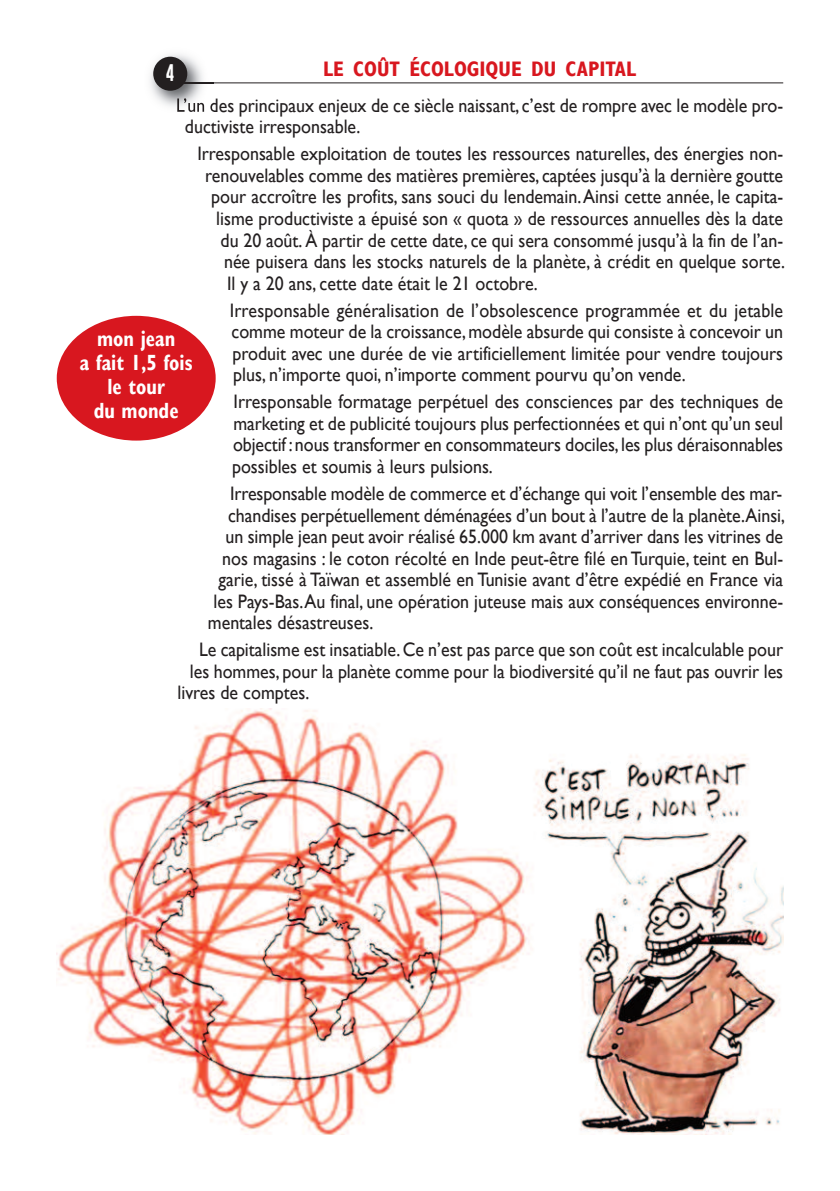
<style>
.page{position:relative;width:840px;height:1191px;background:#fff}
.page>*{position:absolute;margin:0;border:0;box-sizing:border-box;transform-origin:0 0}
.t1{font:700 24px "Garage Gothic";color:#fff}
.t2{font:700 condensed 22px/24px "Gill Sans";color:#fff;text-align:center;scale:.9 1}
.t3{font:700 condensed 21px "Gill Sans";color:#d8171f}
.t4{font:19.6px/21.4px "Gill Sans";color:#231f20;text-align:justify;scale:.92 1}
</style>
<div class="page">
<img style="left:57px;top:709px;width:725px;height:425px">
<hr style="left:176px;top:83px;width:606px;height:1px;background:#231f20">
<div style="left:57px;top:316px;width:158px;height:124px;background:#d8171f;border-radius:50%"></div>
<img style="left:150px;top:54px;width:64px;height:53px">
<img style="left:184px;top:83px;width:30px;height:1px">
<img style="left:177px;top:98px;width:37px;height:14px">
<div style="left:153px;top:57px;width:34px;height:34px;background:#231f20;border-radius:50%"></div>
<p class="t3" style="left:323px;top:56px;width:314px">le Coût éCologique du Capital</p>
<p class="t4" style="left:185px;top:94px;width:651px;text-indent:-9px">L’un des principaux enjeux de ce siècle naissant, c’est de rompre avec le modèle pro&shy;ductiviste irresponsable.</p>
<p class="t4" style="left:197px;top:143px;width:638px">Irresponsable exploitation de toutes les ressources naturelles, des énergies non-</p>
<p class="t4" style="left:205px;top:164px;width:629px">renouvelables comme des matières premières, captées jusqu’à la dernière goutte</p>
<p class="t4" style="left:211px;top:186px;width:623px">pour accroître les profits, sans souci du lendemain.Ainsi cette année, le capita-</p>
<p class="t4" style="left:216px;top:207px;width:617px">lisme productiviste a épuisé son « quota » de ressources annuelles dès la date</p>
<p class="t4" style="left:220px;top:229px;width:612px">du 20 août. à partir de cette date, ce qui sera consommé jusqu’à la fin de l’an-</p>
<p class="t4" style="left:224px;top:250px;width:611px">née puisera dans les stocks naturels de la planète, à crédit en quelque sorte.</p>
<p class="t4" style="left:227px;top:272px;width:339px">Il y a 20 ans, cette date était le 21 octobre.</p>
<p class="t4" style="left:230px;top:299px;width:602px">Irresponsable généralisation de l’obsolescence programmée et du jetable comme moteur de la croissance,modèle absurde qui consiste à concevoir un produit avec une durée de vie artificiellement limitée pour vendre toujours plus, n’importe quoi, n’importe comment pourvu qu’on vende.</p>
<p class="t4" style="left:232px;top:391px;width:600px">Irresponsable formatage perpétuel des consciences par des techniques de marketing et de publicité toujours plus perfectionnées et qui n’ont qu’un seul objectif : nous transformer en consommateurs dociles, les plus déraisonnables possibles et soumis à leurs pulsions.</p>
<p class="t4" style="left:230px;top:482px;width:601px">Irresponsable modèle de commerce et d’échange qui voit l’ensemble des mar-</p>
<p class="t4" style="left:228px;top:504px;width:606px">chandises perpétuellement déménagées d’un bout à l’autre de la planète.Ainsi,</p>
<p class="t4" style="left:225px;top:525px;width:607px">un simple jean peut avoir réalisé 65.000 km avant d’arriver dans les vitrines de</p>
<p class="t4" style="left:222px;top:547px;width:611px">nos magasins : le coton récolté en Inde peut-être filé en Turquie, teint en Bul-</p>
<p class="t4" style="left:218px;top:568px;width:615px">garie, tissé à Taïwan et assemblé en Tunisie avant d’être expédié en France via</p>
<p class="t4" style="left:213px;top:590px;width:620px">les Pays-Bas.Au final, une opération juteuse mais aux conséquences environne-</p>
<p class="t4" style="left:208px;top:611px;width:181px">mentales désastreuses.</p>
<p class="t4" style="left:199px;top:639px;width:636px">Le capitalisme est insatiable.Ce n’est pas parce que son coût est incalculable pour</p>
<p class="t4" style="left:190px;top:660px;width:646px">les hommes, pour la planète comme pour la biodiversité qu’il ne faut pas ouvrir les</p>
<p class="t4" style="left:177px;top:682px;width:145px">livres de comptes.</p>
<p class="t1" style="left:166px;top:59px;width:9px">4</p>
<p class="t2" style="left:80px;top:326px;width:127px">mon jean<br>a fait 1,5 fois le tour<br>du monde</p>
</div>
